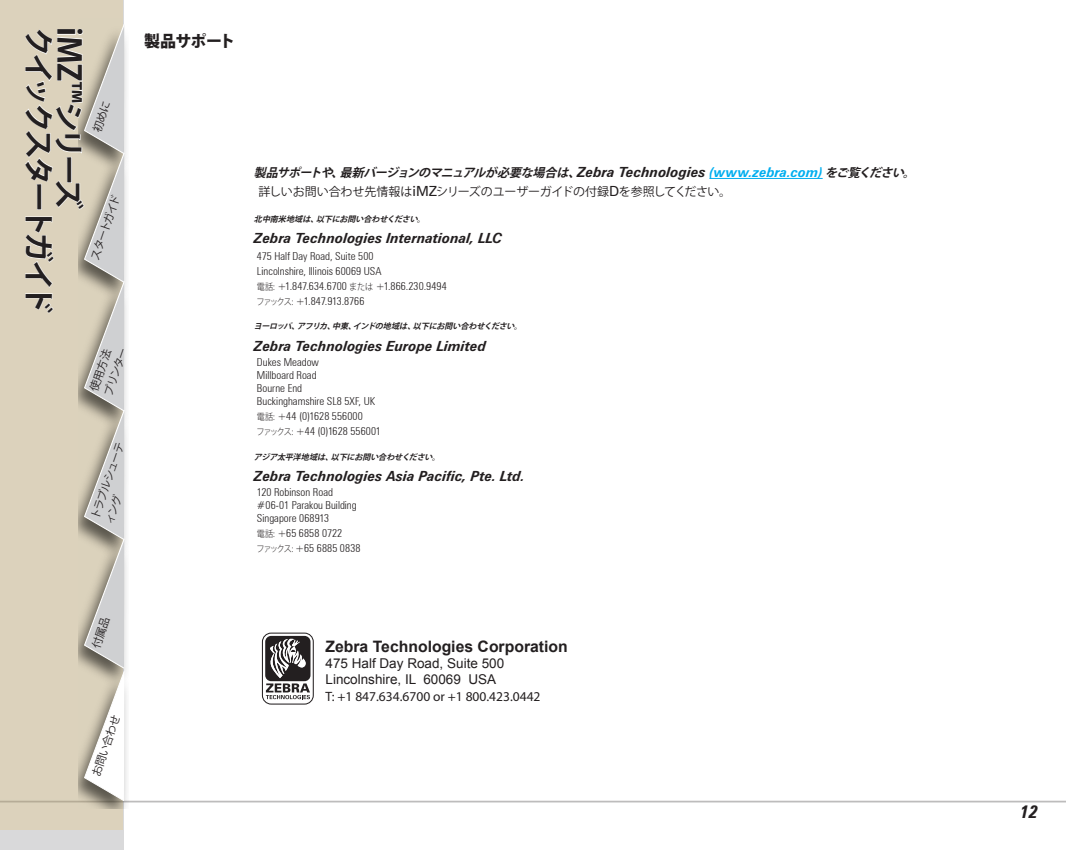
<style>
.page{position:relative;width:1066px;height:850px;background:#fff}
.page>*{position:absolute;margin:0;border:0;box-sizing:border-box;transform-origin:0 0}
.t1{font:700 31.9px "Koz Go Pro";color:#231f20}
.t2{font:700 30px "Koz Go Pro";letter-spacing:-.14em;color:#231f20}
.t3{font:italic 700 condensed 18px "Zurich BT";color:#231f20}
.t4{font:800 16px "Koz Go Pro";letter-spacing:-.03em;color:#231f20}
.t5{font:700 15.8px "Arial";color:#231f20}
.t6{font:italic 700 14px "Zurich BT";letter-spacing:-.005em;color:#231f20}
.t7{font:13.5px/16.2px "Arial";color:#231f20}
.t8{font:13.5px "Myriad Pro";color:#231f20}
.t9{font:12px/18.8px "Koz Go Pro";letter-spacing:-.015em;color:#231f20}
.t10{font:300 condensed 11px/15px "Zurich BT";letter-spacing:.005em;color:#231f20}
.t11{font:11px/15px "Koz Go Pro";color:#231f20}
.t12{font:italic 700 8px "Koz Go Pro";color:#231f20}
.s1{font-size:30px}
.s2{font-weight:700;font-style:italic}
.s3{font-family:"Zurich BT";font-weight:700;font-style:italic;font-size:14px}
.s4{font-family:"Zurich BT";font-weight:700;font-style:italic;font-size:13.5px;color:#00aeef}
.s5{font-family:"Zurich BT";font-size:14px}
.s6{font-family:"Koz Go Pro";font-stretch:normal;font-size:9px}
</style>
<div class="page">
<div style="left:0;top:0;width:123px;height:850px;background:#d9d9da"></div>
<div style="left:0;top:0;width:123px;height:829px;background:#dcd2bc"></div>
<hr style="left:0;top:800px;width:1066px;height:2px;background:#231f20">
<hr style="left:709px;top:178px;width:113px;height:1px;background:#00aeef">
<svg style="left:262px;top:632px;width:52px;height:72px"></svg>
<img style="left:123px;top:18px;width:4px;height:129px">
<img style="left:126px;top:147px;width:1px;height:128px">
<img style="left:126px;top:275px;width:1px;height:129px">
<img style="left:126px;top:404px;width:1px;height:128px">
<img style="left:126px;top:532px;width:1px;height:131px">
<img style="left:78px;top:693px;width:50px;height:115px">
<svg style="left:24px;top:23px;width:102px;height:778px"></svg>
<h1 class="t1" style="left:90px;top:27px;width:183px;rotate:90deg">iMZ™<span class="s1">シリーズ</span></h1>
<h2 class="t2" style="left:58px;top:27px;width:288px;rotate:90deg">クイックスタートガイド</h2>
<p class="t11" style="left:88px;top:257px;width:70px;rotate:-71deg">スタートガイド</p>
<p class="t11" style="left:87px;top:388px;width:52px;rotate:-71deg">使用方法プリンター</p>
<p class="t11" style="left:88px;top:516px;width:82px;rotate:-71deg">トラブルシューティング</p>
<h3 class="t4" style="left:144px;top:31px;width:93px">製品サポート</h3>
<p class="t9" style="left:258px;top:164px;width:662px;text-indent:-4px"><span class="s2">製品サポートや、最新バージョンのマニュアルが必要な場合は、</span><span class="s3">Ze b ra Te c h n o lo g ie s</span> <span class="s4">(w w w. z e b ra . c o m)</span> <span class="s2">をご覧ください。</span>詳しいお問い合わせ先情報は<span class="s5">iMZ</span>シリーズのユーザーガイドの付録<span class="s5">D</span>を参照してください。</p>
<p class="t12" style="left:254px;top:213px;width:175px">北中南米地域は、以下にお問い合わせください。</p>
<p class="t6" style="left:254px;top:229px;width:250px">Zebra Technologies International, LLC</p>
<p class="t10" style="left:256px;top:248px;width:192px">475 Half Day Road, Suite 500<br>Lincolnshire, Illinois 60069 USA<br><span class="s6">電話:</span> +1.847.634.6700 <span class="s6">または</span> +1.866.230.9494<span class="s6">ファックス:</span> +1.847.913.8766</p>
<p class="t12" style="left:254px;top:321px;width:272px">ヨーロッパ、アフリカ、中東、インドの地域は、以下にお問い合わせください。</p>
<p class="t6" style="left:254px;top:337px;width:234px">Zebra Technologies Europe Limited</p>
<p class="t10" style="left:257px;top:355px;width:120px;line-height:13.2px">Dukes Meadow<br>Millboard Road<br>Bourne End<br>Buckinghamshire SL8 5XF, UK</p>
<p class="t10" style="left:256px;top:408px;width:126px"><span class="s6">電話:</span> +44 (0)1628 556000<br><span class="s6">ファックス:</span> +44 (0)1628 556001</p>
<p class="t12" style="left:254px;top:451px;width:190px">アジア太平洋地域は、以下にお問い合わせください。</p>
<p class="t6" style="left:254px;top:467px;width:272px">Zebra Technologies Asia Pacific, Pte. Ltd.</p>
<p class="t10" style="left:257px;top:485px;width:101px;line-height:13.2px">120 Robinson Road #06-01 Parakou Building<br>Singapore 068913</p>
<p class="t10" style="left:256px;top:526px;width:105px"><span class="s6">電話:</span> +65 6858 0722<br><span class="s6">ファックス:</span> +65 6885 0838</p>
<p class="t11" style="left:89px;top:773px;width:66px;rotate:-71deg">お問い合わせ</p>
<h3 class="t5" style="left:325px;top:636px;width:244px">Zebra Technologies Corporation</h3>
<p class="t7" style="left:325px;top:655px;width:180px">475 Half Day Road, Suite 500<br>Lincolnshire, IL 60069 USA</p>
<p class="t8" style="left:325px;top:688px;width:217px">T: +1 847.634.6700 or +1 800.423.0442</p>
<h3 class="t3" style="left:1020px;top:800px;width:19px">12</h3>
</div>
